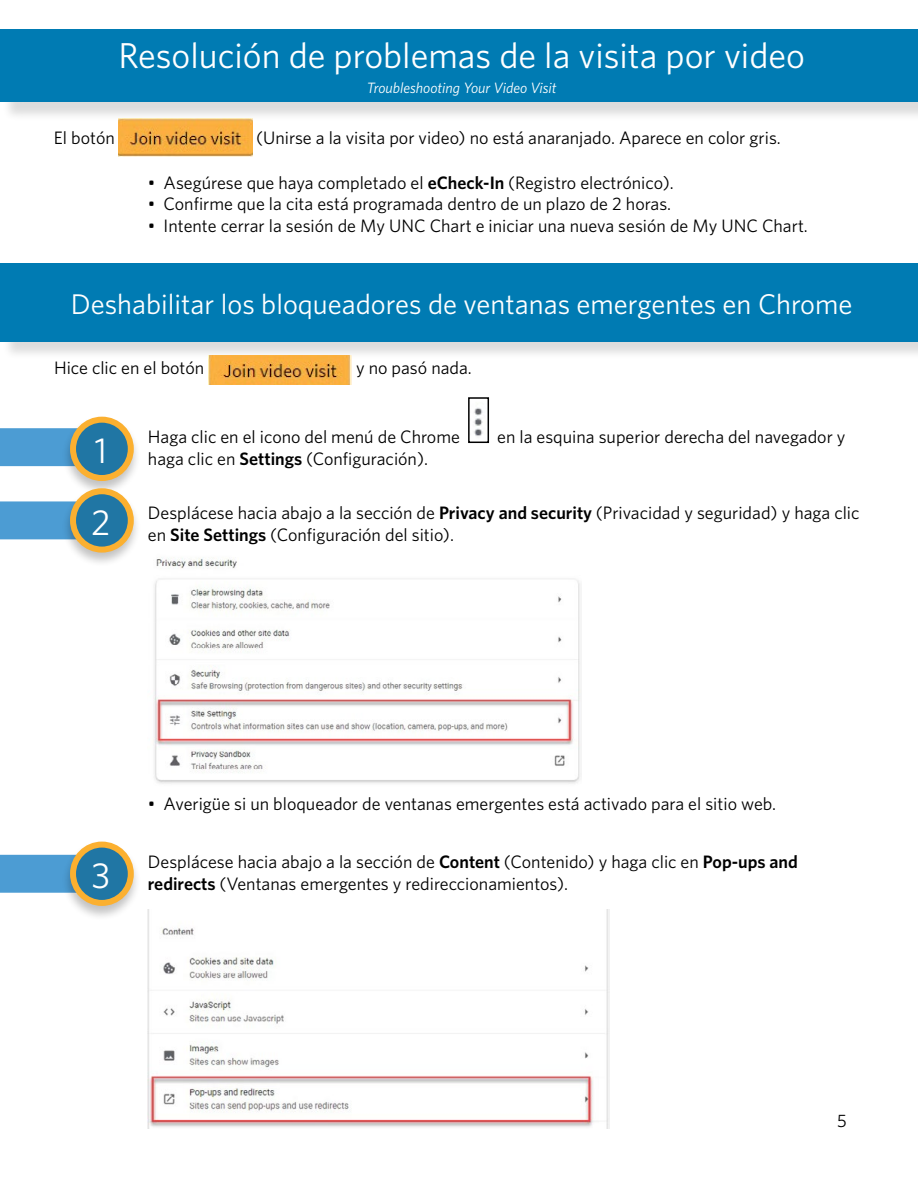
<style>
.page{position:relative;width:918px;height:1188px;background:#fff}
.page>*{position:absolute;margin:0;border:0;box-sizing:border-box;transform-origin:0 0}
.t1{font:36px "Whitney";color:#fff}
.t2{font:28.5px "Whitney";color:#fff}
.t3{font:18px/21.6px "Whitney";color:#000}
.t4{font:italic 15px "Whitney";color:#fff}
.s1{font-weight:600}
.s2{font-size:36px;color:#fff}
</style>
<div class="page">
<img style="left:119px;top:121px;width:133px;height:35px">
<div style="left:0;top:428px;width:62px;height:38px;background:#4c9cd3"></div>
<div style="left:62px;top:415px;width:80px;height:81px;background:#000;opacity:.24"></div>
<div style="left:73px;top:420px;width:58px;height:58px;background:#2076a4;border-radius:50%"></div>
<div style="left:70px;top:417px;width:64px;height:64px;border:6px solid #fbb030;border-radius:50%"></div>
<img style="left:474px;top:407px;width:9px;height:29px">
<div style="left:468px;top:397px;width:21px;height:46px;border:2px solid #000"></div>
<div style="left:0;top:501px;width:62px;height:38px;background:#4c9cd3"></div>
<div style="left:62px;top:487px;width:80px;height:80px;background:#000;opacity:.24"></div>
<div style="left:73px;top:491px;width:58px;height:59px;background:#2076a4;border-radius:50%"></div>
<div style="left:70px;top:488px;width:64px;height:65px;border:6px solid #fbb030;border-radius:50%"></div>
<div style="left:2px;top:265px;width:916px;height:95px;background:#000;opacity:.14"></div>
<div style="left:0;top:263px;width:918px;height:78px;background:#007bb3"></div>
<div style="left:2px;top:31px;width:916px;height:90px;background:#000;opacity:.14"></div>
<div style="left:0;top:29px;width:918px;height:73px;background:#007bb3"></div>
<img style="left:208px;top:355px;width:144px;height:30px">
<img style="left:154px;top:558px;width:427px;height:226px">
<div style="left:0;top:855px;width:62px;height:38px;background:#4c9cd3"></div>
<div style="left:62px;top:840px;width:80px;height:81px;background:#000;opacity:.24"></div>
<div style="left:73px;top:845px;width:58px;height:58px;background:#2076a4;border-radius:50%"></div>
<div style="left:70px;top:842px;width:64px;height:64px;border:6px solid #fbb030;border-radius:50%"></div>
<img style="left:148px;top:909px;width:461px;height:220px">
<h1 class="t1" style="left:118px;top:32px;width:688px">Resolución de problemas de la visita por video</h1>
<p class="t4" style="left:367px;top:78px;width:191px">Troubleshooting Your Video Visit</p>
<p class="t3" style="left:54px;top:126px;width:63px">El botón</p>
<p class="t3" style="left:256px;top:126px;width:526px">(Unirse a la visita por video) no está anaranjado. Aparece en color gris.</p>
<p class="t3" style="left:148px;top:171px;width:527px">• Asegúrese que haya completado el <span class="s1">eCheck-In</span> (Registro electrónico).</p>
<p class="t3" style="left:148px;top:193px;width:525px">• Confirme que la cita está programada dentro de un plazo de 2 horas.</p>
<p class="t3" style="left:148px;top:214px;width:661px">• Intente cerrar la sesión de My UNC Chart e iniciar una nueva sesión de My UNC Chart.</p>
<h2 class="t2" style="left:71px;top:285px;width:783px">Deshabilitar los bloqueadores de ventanas emergentes en Chrome</h2>
<p class="t3" style="left:54px;top:356px;width:152px">Hice clic en el botón</p>
<p class="t3" style="left:356px;top:356px;width:117px">y no pasó nada.</p>
<p class="t3" style="left:148px;top:426px;width:314px">Haga clic en el icono del menú de Chrome</p>
<p class="t3" style="left:497px;top:426px;width:350px">en la esquina superior derecha del navegador y</p>
<p class="t3" style="left:148px;top:447px;width:282px">haga clic en <span class="s1">Settings</span> (Configuración).</p>
<p class="t3" style="left:148px;top:502px;width:713px;text-indent:-57px"><span class="s2">2</span> Desplácese hacia abajo a la sección de <span class="s1">Privacy and security</span> (Privacidad y seguridad) y haga clic en <span class="s1">Site Settings</span> (Configuración del sitio).</p>
<h1 class="t1" style="left:94px;top:427px;width:14px">1</h1>
<p class="t3" style="left:148px;top:793px;width:630px">• Averigüe si un bloqueador de ventanas emergentes está activado para el sitio web.</p>
<h1 class="t1" style="left:91px;top:852px;width:20px">3</h1>
<p class="t3" style="left:148px;top:850px;width:651px">Desplácese hacia abajo a la sección de <span class="s1">Content</span> (Contenido) y haga clic en <span class="s1">Pop-ups and redirects</span> (Ventanas emergentes y redireccionamientos).</p>
<p class="t3" style="left:837px;top:1110px;width:11px">5</p>
</div>
